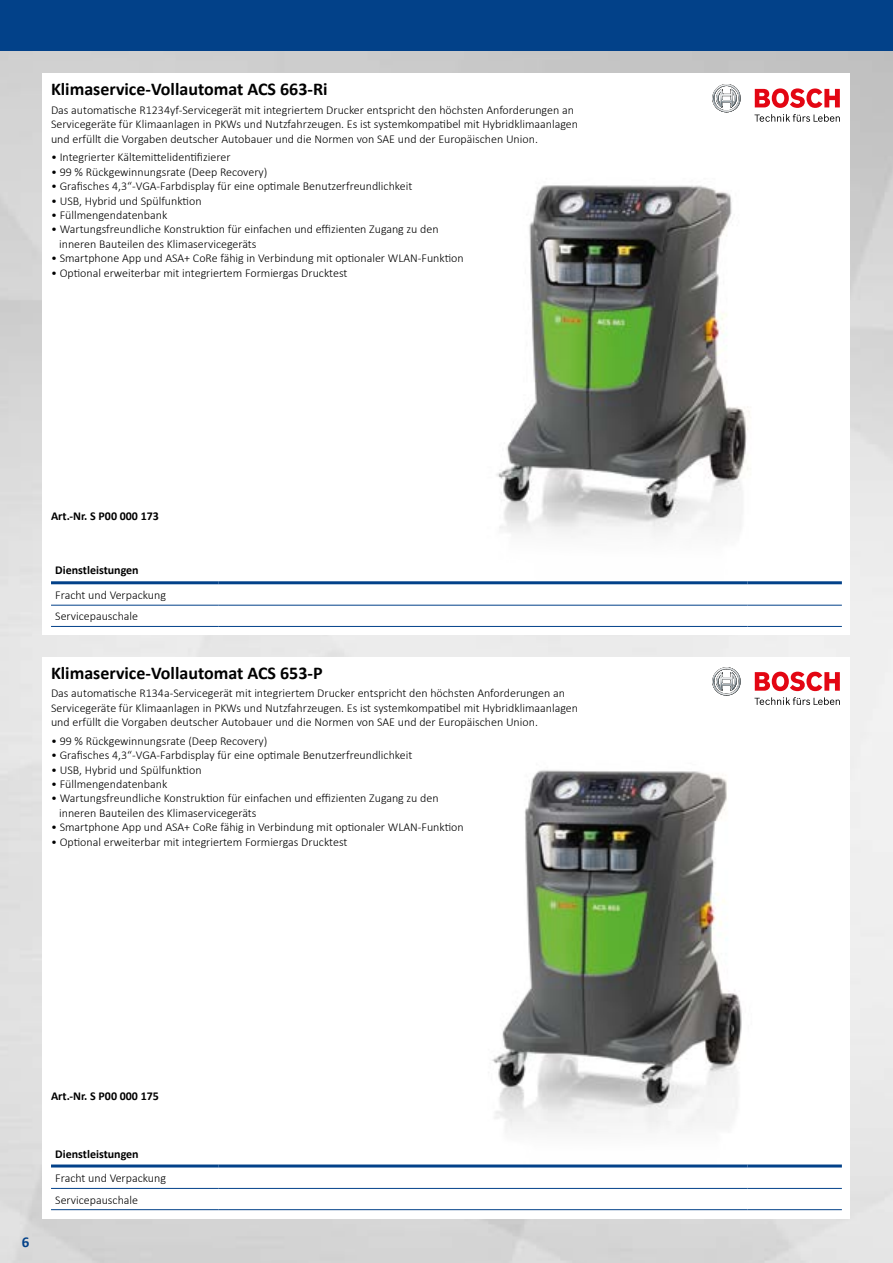
<style>
.page{position:relative;width:893px;height:1263px;background:#fff}
.page>*{position:absolute;margin:0;border:0;box-sizing:border-box;transform-origin:0 0}
.t1{font:700 18px "Calibri";color:#000}
.t2{font:700 15px "Calibri";color:#024189}
.t3{font:300 12px/14.4px "Calibri";color:#000}
.t4{font:700 12px "Calibri";color:#000}
</style>
<div class="page">
<div style="left:0;top:0;width:893px;height:51px;background:#024189"></div>
<img style="left:496px;top:185px;width:254px;height:352px">
<svg style="left:712px;top:84px;width:29px;height:29px"></svg>
<svg style="left:754px;top:114px;width:86px;height:8px"></svg>
<svg style="left:755px;top:88px;width:85px;height:20px"></svg>
<hr style="left:51px;top:581px;width:168px;height:3px;background:#024189">
<hr style="left:219px;top:581px;width:528px;height:3px;background:#024189">
<hr style="left:747px;top:581px;width:95px;height:3px;background:#024189">
<hr style="left:51px;top:605px;width:168px;height:1px;background:#024189">
<hr style="left:219px;top:605px;width:528px;height:1px;background:#024189">
<hr style="left:747px;top:605px;width:95px;height:1px;background:#024189">
<hr style="left:51px;top:626px;width:168px;height:1px;background:#024189">
<hr style="left:219px;top:626px;width:528px;height:1px;background:#024189">
<hr style="left:747px;top:626px;width:95px;height:1px;background:#024189">
<img style="left:466px;top:770px;width:308px;height:398px">
<svg style="left:712px;top:667px;width:29px;height:29px"></svg>
<svg style="left:754px;top:697px;width:86px;height:8px"></svg>
<svg style="left:755px;top:672px;width:85px;height:19px"></svg>
<hr style="left:51px;top:1164px;width:168px;height:3px;background:#024189">
<hr style="left:219px;top:1164px;width:528px;height:3px;background:#024189">
<hr style="left:747px;top:1164px;width:95px;height:3px;background:#024189">
<hr style="left:51px;top:1188px;width:168px;height:1px;background:#024189">
<hr style="left:219px;top:1188px;width:528px;height:1px;background:#024189">
<hr style="left:747px;top:1188px;width:95px;height:1px;background:#024189">
<hr style="left:51px;top:1209px;width:168px;height:1px;background:#024189">
<hr style="left:219px;top:1209px;width:528px;height:1px;background:#024189">
<hr style="left:747px;top:1209px;width:95px;height:1px;background:#024189">
<h1 class="t1" style="left:51px;top:77px;width:278px">Klimaservice-Vollautomat ACS 663-Ri</h1>
<p class="t3" style="left:51px;top:103px;width:528px">Das automatische R1234yf-Servicegerät mit integriertem Drucker entspricht den höchsten Anforderungen an<br>Servicegeräte für Klimaanlagen in PKWs und Nutzfahrzeugen. Es ist systemkompatibel mit Hybridklimaanlagen und erfüllt die Vorgaben deutscher Autobauer und die Normen von SAE und der Europäischen Union.</p>
<p class="t3" style="left:51px;top:150px;width:181px">• Integrierter Kältemittelidentifizierer</p>
<p class="t3" style="left:51px;top:165px;width:218px">• 99 % Rückgewinnungsrate (Deep Recovery)</p>
<p class="t3" style="left:51px;top:179px;width:363px">• Grafisches 4,3“-VGA-Farbdisplay für eine optimale Benutzerfreundlichkeit</p>
<p class="t3" style="left:51px;top:193px;width:152px">• USB, Hybrid und Spülfunktion</p>
<p class="t3" style="left:51px;top:208px;width:118px">• Füllmengendatenbank</p>
<p class="t3" style="left:59px;top:222px;width:381px;text-indent:-8px">• Wartungsfreundliche Konstruktion für einfachen und effizienten Zugang zu den inneren Bauteilen des Klimaservicegeräts</p>
<p class="t3" style="left:51px;top:251px;width:414px">• Smartphone App und ASA+ CoRe fähig in Verbindung mit optionaler WLAN-Funktion</p>
<p class="t3" style="left:51px;top:265px;width:298px">• Optional erweiterbar mit integriertem Formiergas Drucktest</p>
<p class="t4" style="left:51px;top:507px;width:110px">Art.-Nr. S P00 000 173</p>
<p class="t4" style="left:55px;top:562px;width:85px">Dienstleistungen</p>
<p class="t3" style="left:55px;top:584px;width:112px;line-height:21.3px">Fracht und Verpackung<br>Servicepauschale</p>
<h1 class="t1" style="left:51px;top:660px;width:273px">Klimaservice-Vollautomat ACS 653-P</h1>
<p class="t3" style="left:51px;top:686px;width:528px">Das automatische R134a-Servicegerät mit integriertem Drucker entspricht den höchsten Anforderungen an<br>Servicegeräte für Klimaanlagen in PKWs und Nutzfahrzeugen. Es ist systemkompatibel mit Hybridklimaanlagen und erfüllt die Vorgaben deutscher Autobauer und die Normen von SAE und der Europäischen Union.</p>
<p class="t3" style="left:51px;top:733px;width:218px">• 99 % Rückgewinnungsrate (Deep Recovery)</p>
<p class="t3" style="left:51px;top:748px;width:363px">• Grafisches 4,3“-VGA-Farbdisplay für eine optimale Benutzerfreundlichkeit</p>
<p class="t3" style="left:51px;top:762px;width:152px">• USB, Hybrid und Spülfunktion</p>
<p class="t3" style="left:51px;top:777px;width:118px">• Füllmengendatenbank</p>
<p class="t3" style="left:59px;top:791px;width:381px;text-indent:-8px">• Wartungsfreundliche Konstruktion für einfachen und effizienten Zugang zu den inneren Bauteilen des Klimaservicegeräts</p>
<p class="t3" style="left:51px;top:820px;width:414px">• Smartphone App und ASA+ CoRe fähig in Verbindung mit optionaler WLAN-Funktion</p>
<p class="t3" style="left:51px;top:834px;width:298px">• Optional erweiterbar mit integriertem Formiergas Drucktest</p>
<p class="t2" style="left:22px;top:1232px;width:9px">6</p>
<p class="t4" style="left:51px;top:1087px;width:110px">Art.-Nr. S P00 000 175</p>
<p class="t4" style="left:55px;top:1145px;width:85px">Dienstleistungen</p>
<p class="t3" style="left:55px;top:1167px;width:112px;line-height:21.3px">Fracht und Verpackung<br>Servicepauschale</p>
</div>
